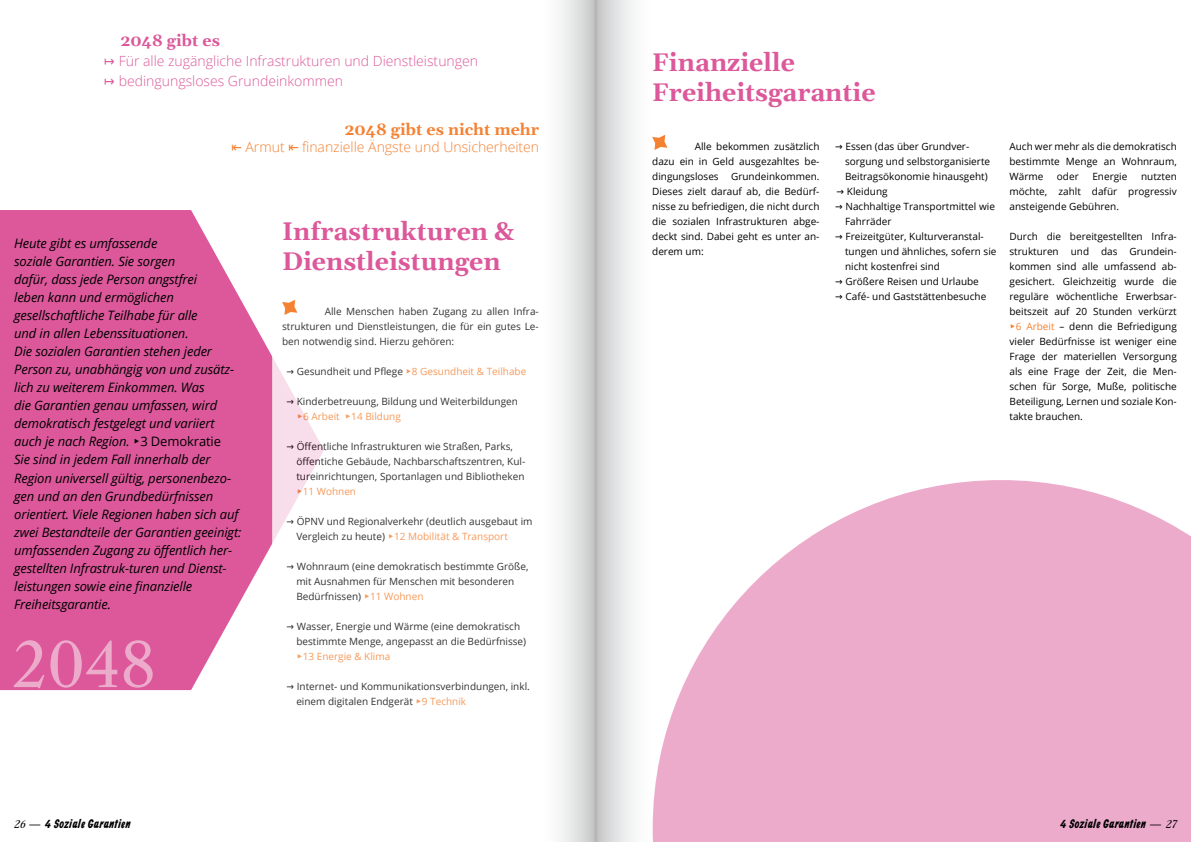
<style>
.page{position:relative;width:1191px;height:842px;background:#fff}
.page>*{position:absolute;margin:0;border:0;box-sizing:border-box;transform-origin:0 0}
.t1{font:700 25px/30px "Gelasio";color:#dc589a}
.t2{font:700 16px "Gelasio";color:#f58132}
.t3{font:700 16px "Gelasio";color:#dc589a}
.t4{font:300 14px/20px "Open Sans";color:#dc589a}
.t5{font:300 14px "Open Sans";color:#f58132}
.t6{font:italic 13px/18px "Open Sans";letter-spacing:-.01em;color:#000}
.t7{font:700 13px "Ranga";letter-spacing:.025em;color:#000}
.t8{font:10px/15px "Open Sans";color:#000}
.t9{font:10px "Open Sans";color:#f58132}
.s1{font-family:"DejaVu Sans Condensed";font-weight:400}
.s2{font-family:"DejaVu Sans";font-style:normal}
.s3{font-style:normal}
.s4{font-family:"DejaVu Sans Condensed";color:#000}
.s5{color:#000}
.s6{font-family:"DejaVu Sans";font-weight:700}
.s7{font-family:"DejaVu Sans Condensed"}
.s8{font-family:"DejaVu Sans";font-weight:700;color:#f58132}
.s9{color:#f58132}
.s10{font-family:"Libre Caslon Text";font-weight:400;font-style:italic;font-size:10px}
.s11{font-family:"Libre Caslon Text";font-weight:400;font-size:12px}
</style>
<div class="page">
<svg style="left:652px;top:480px;width:539px;height:362px;fill:#edabcc"></svg>
<svg style="left:0;top:210px;width:271px;height:480px;fill:#dc589a"></svg>
<svg style="left:14px;top:640px;width:139px;height:48px"></svg>
<svg style="left:271px;top:312px;width:53px;height:234px"></svg>
<svg style="left:282px;top:300px;width:15px;height:15px"></svg>
<svg style="left:652px;top:135px;width:15px;height:15px"></svg>
<svg style="left:561px;top:0;width:72px;height:842px"></svg>
<h2 class="t3" style="left:120px;top:26px;width:101px">2048 gibt es</h2>
<h3 class="t4" style="left:104px;top:50px;width:375px"><span class="s1">↦</span> Für alle zugängliche Infrastrukturen und Dienstleistungen <span class="s1">↦</span> bedingungsloses Grundeinkommen</h3>
<h2 class="t2" style="left:344px;top:115px;width:196px">2048 gibt es nicht mehr</h2>
<h3 class="t5" style="left:231px;top:137px;width:309px"><span class="s1">⇤</span> Armut <span class="s1">⇤</span> finanzielle Ängste und Unsicherheiten</h3>
<p class="t6" style="left:14px;top:234px;width:229px">Heute gibt es umfassende<br>soziale Garantien. Sie sorgen<br>dafür, dass jede Person angstfrei<br>leben kann und ermöglichen gesellschaftliche Teilhabe für alle<br>und in allen Lebenssituationen.<br>Die sozialen Garantien stehen jeder Person zu, unabhängig von und zusätz&shy;lich zu weiterem Einkommen. Was<br>die Garantien genau umfassen, wird demokratisch festgelegt und variiert auch je nach Region. <span class="s2">‣</span><span class="s3">3 Demokratie<br></span>Sie sind in jedem Fall innerhalb der Region universell gültig, personenbezo&shy;gen und an den Grundbedürfnissen orientiert. Viele Regionen haben sich auf zwei Bestandteile der Garantien geeinigt: umfassenden Zugang zu öffentlich her&shy;gestellten Infrastruk-turen und Dienst&shy;leistungen sowie eine finanzielle Freiheitsgarantie.</p>
<h1 class="t1" style="left:282px;top:214px;width:234px">Infrastrukturen &amp;<br>Dienstleistungen</h1>
<p class="t8" style="left:282px;top:304px;width:258px;text-align:justify;text-indent:43px">Alle Menschen haben Zugang zu allen Infra&shy;strukturen und Dienstleistungen, die für ein gutes Le&shy;ben notwendig sind. Hierzu gehören:</p>
<p class="t9" style="left:286px;top:365px;width:241px"><span class="s4">→</span> <span class="s5">Gesundheit und Pflege</span> <span class="s6">‣</span>8 Gesundheit &amp; Teilhabe</p>
<p class="t8" style="left:297px;top:394px;width:223px;text-indent:-10px"><span class="s7">→</span> Kinderbetreuung, Bildung und Weiterbildungen <span class="s8">‣</span><span class="s9">6 Arbeit</span> <span class="s8">‣</span><span class="s9">14 Bildung</span></p>
<p class="t8" style="left:296px;top:439px;width:230px;text-indent:-10px"><span class="s7">→</span> Öffentliche Infrastrukturen wie Straßen, Parks, öffentiche Gebäude, Nachbarschaftszentren, Kul&shy;tureinrichtungen, Sportanlagen und Bibliotheken <span class="s8">‣</span><span class="s9">11 Wohnen</span></p>
<p class="t8" style="left:296px;top:514px;width:238px;text-indent:-10px"><span class="s7">→</span> ÖPNV und Regionalverkehr (deutlich ausgebaut im<br>Vergleich zu heute) <span class="s8">‣</span><span class="s9">12 Mobilität &amp; Transport</span></p>
<p class="t8" style="left:296px;top:559px;width:234px;text-indent:-10px"><span class="s7">→</span> Wohnraum (eine demokratisch bestimmte Größe, mit Ausnahmen für Menschen mit besonderen<br>Bedürfnissen) <span class="s8">‣</span><span class="s9">11 Wohnen</span></p>
<p class="t8" style="left:296px;top:619px;width:231px;text-indent:-10px"><span class="s7">→</span> Wasser, Energie und Wärme (eine demokratisch bestimmte Menge, angepasst an die Bedürfnisse) <span class="s8">‣</span><span class="s9">13 Energie &amp; Klima</span></p>
<p class="t8" style="left:296px;top:679px;width:235px;text-indent:-10px"><span class="s7">→</span> Internet- und Kommunikationsverbindungen, inkl. einem digitalen Endgerät <span class="s8">‣</span><span class="s9">9 Technik</span></p>
<h3 class="t7" style="left:14px;top:815px;width:118px"><span class="s10">26</span> <span class="s11">—</span> 4 Soziale Garantien</h3>
<h1 class="t1" style="left:652px;top:45px;width:225px">Finanzielle<br>Freiheitsgarantie</h1>
<p class="t8" style="left:652px;top:139px;width:169px;text-align:justify;text-indent:43px">Alle bekommen zusätzlich dazu ein in Geld ausgezahltes be&shy;dingungsloses Grundeinkommen.<br>Dieses zielt darauf ab, die Bedürf&shy;nisse zu befriedigen, die nicht durch die sozialen Infrastrukturen abge&shy;deckt sind. Dabei geht es unter an&shy;derem um:</p>
<p class="t8" style="left:1009px;top:139px;width:169px;text-align:justify">Auch wer mehr als die demokratisch bestimmte Menge an Wohnraum, Wärme</p>
<p class="t8" style="left:845px;top:139px;width:147px;text-indent:-10px"><span class="s7">→</span> Essen (das über Grundver&shy;sorgung und selbstorganisierte<br>Beitragsökonomie hinausgeht)</p>
<p class="t8" style="left:836px;top:184px;width:53px"><span class="s7">→</span> Kleidung</p>
<p class="t8" style="left:845px;top:199px;width:151px;text-indent:-10px"><span class="s7">→</span> Nachhaltige Transportmittel wie<br>Fahrräder</p>
<p class="t8" style="left:845px;top:229px;width:153px;text-indent:-10px"><span class="s7">→</span> Freizeitgüter, Kulturveranstal&shy;tungen und ähnliches, sofern sie nicht kostenfrei sind</p>
<p class="t8" style="left:835px;top:274px;width:145px"><span class="s7">→</span> Größere Reisen und Urlaube</p>
<p class="t8" style="left:835px;top:289px;width:153px"><span class="s7">→</span> Café- und Gaststättenbesuche</p>
<p class="t8" style="left:1057px;top:169px;width:23px">oder</p>
<p class="t8" style="left:1092px;top:169px;width:37px">Energie</p>
<p class="t8" style="left:1009px;top:169px;width:169px;text-align:justify;text-indent:131px">nutzten möchte, zahlt dafür progressiv ansteigende Gebühren.</p>
<p class="t8" style="left:1009px;top:229px;width:169px;text-align:justify">Durch die bereitgestellten Infra&shy;strukturen und das Grundein&shy;kommen sind alle umfassend ab&shy;gesichert. Gleichzeitig wurde die reguläre wöchentliche Erwerbsar&shy;beitszeit auf 20 Stunden verkürzt <span class="s8">‣</span><span class="s9">6 Arbeit</span> – denn die Befriedigung vieler Bedürfnisse ist weniger eine Frage der materiellen Versorgung als eine Frage der Zeit, die Men&shy;schen für Sorge, Muße, politische Beteiligung, Lernen und soziale Kon&shy;takte brauchen.</p>
<h3 class="t7" style="left:1060px;top:815px;width:118px">4 Soziale Garantien <span class="s11">—</span> <span class="s10">27</span></h3>
</div>
